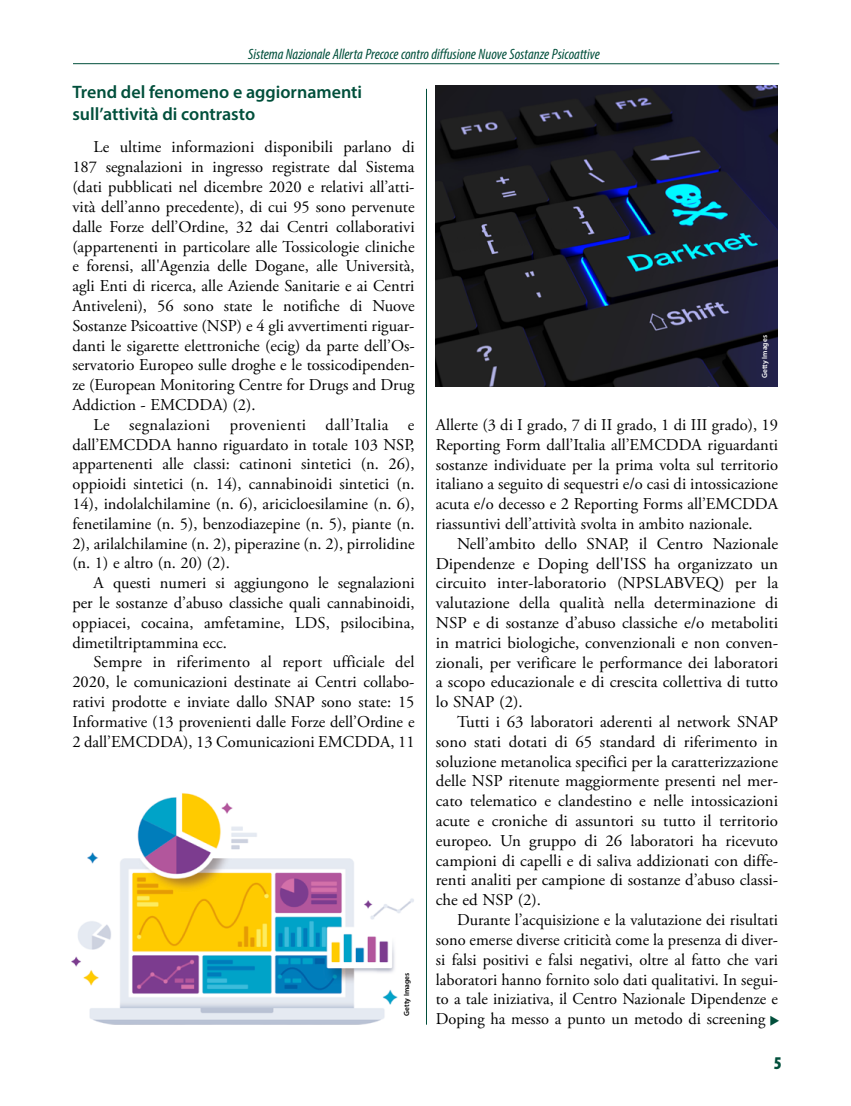
<style>
.page{position:relative;width:851px;height:1106px;background:#fff}
.page>*{position:absolute;margin:0;border:0;box-sizing:border-box;transform-origin:0 0}
.t1{font:600 18px/21.6px "Myriad Pro";color:#014f3b}
.t2{font:900 condensed 18px "Myriad Pro";color:#014f3b}
.t3{font:16.5px/19.8px "Adobe Garamond Pro";color:#000;text-align:justify}
.t4{font:italic condensed 15px "Myriad Pro";color:#014f3b}
.t5{font:600 7.5px "Myriad Pro";color:#fff}
.t6{font:600 7.5px "Myriad Pro";color:#000}
.s1{color:#014f3b}
</style>
<div class="page">
<hr style="left:73px;top:63px;width:706px;height:1px;background:#014f3b">
<hr style="left:426px;top:89px;width:1px;height:935px;background:#014f3b">
<img style="left:71px;top:793px;width:343px;height:231px">
<img style="left:435px;top:85px;width:342px;height:302px">
<p class="t4" style="left:248px;top:45px;width:353px">Sistema Nazionale Allerta Precoce contro diffusione Nuove Sostanze Psicoattive</p>
<p class="t1" style="left:72px;top:81px;width:291px">Trend del fenomeno e aggiornamenti sull’attività di contrasto</p>
<p class="t3" style="left:72px;top:138px;width:344px;text-indent:21px">Le ultime informazioni disponibili parlano di 187 segnalazioni in ingresso registrate dal Sistema (dati pubblicati nel dicembre 2020 e relativi all’atti&shy;vità dell’anno precedente), di cui 95 sono pervenute dalle Forze dell’Ordine, 32 dai Centri collaborativi (appartenenti in particolare alle Tossicologie cliniche e forensi, all'Agenzia delle Dogane, alle Università, agli Enti di ricerca, alle Aziende Sanitarie e ai Centri Antiveleni), 56 sono state le notifiche di Nuove Sostanze Psicoattive (NSP) e 4 gli avvertimenti riguar&shy;danti le sigarette elettroniche (ecig) da parte dell’Os&shy;servatorio Europeo sulle droghe e le tossicodipenden&shy;ze (European Monitoring Centre for Drugs and Drug Addiction - EMCDDA) (2).</p>
<p class="t3" style="left:72px;top:415px;width:344px;text-indent:21px">Le segnalazioni provenienti dall’Italia e dall’EMCDDA hanno riguardato in totale 103 NSP, appartenenti alle classi: catinoni sintetici (n. 26), oppioidi sintetici (n. 14), cannabinoidi sintetici (n.<br>14), indolalchilamine (n. 6), aricicloesilamine (n. 6), fenetilamine (n. 5), benzodiazepine (n. 5), piante (n.<br>2), arilalchilamine (n. 2), piperazine (n. 2), pirrolidine (n. 1) e altro (n. 20) (2).</p>
<p class="t3" style="left:72px;top:573px;width:344px;text-indent:21px">A questi numeri si aggiungono le segnalazioni per le sostanze d’abuso classiche quali cannabinoidi, oppiacei, cocaina, amfetamine, LDS, psilocibina, dimetiltriptammina ecc.</p>
<p class="t3" style="left:72px;top:653px;width:344px;text-indent:21px">Sempre in riferimento al report ufficiale del 2020, le comunicazioni destinate ai Centri collabo&shy;rativi prodotte e inviate dallo SNAP sono state: 15<br>Informative (13 provenienti dalle Forze dell’Ordine e 2 dall’EMCDDA), 13 Comunicazioni EMCDDA, 11</p>
<p class="t5" style="left:759px;top:378px;width:45px;rotate:-90deg">Getty Images</p>
<p class="t3" style="left:436px;top:415px;width:344px">Allerte (3 di I grado, 7 di II grado, 1 di III grado), 19<br>Reporting Form dall’Italia all’EMCDDA riguardanti sostanze individuate per la prima volta sul territorio italiano a seguito di sequestri e/o casi di intossicazione acuta e/o decesso e 2 Reporting Forms all’EMCDDA riassuntivi dell’attività svolta in ambito nazionale.</p>
<p class="t3" style="left:436px;top:534px;width:344px;text-indent:21px">Nell’ambito dello SNAP, il Centro Nazionale Dipendenze e Doping dell'ISS ha organizzato un circuito inter-laboratorio (NPSLABVEQ) per la valutazione della qualità nella determinazione di NSP e di sostanze d’abuso classiche e/o metaboliti in matrici biologiche, convenzionali e non conven&shy;zionali, per verificare le performance dei laboratori a scopo educazionale e di crescita collettiva di tutto lo SNAP (2).</p>
<p class="t3" style="left:436px;top:712px;width:344px;text-indent:21px">Tutti i 63 laboratori aderenti al network SNAP sono stati dotati di 65 standard di riferimento in soluzione metanolica specifici per la caratterizzazione delle NSP ritenute maggiormente presenti nel mer&shy;cato telematico e clandestino e nelle intossicazioni acute e croniche di assuntori su tutto il territorio europeo. Un gruppo di 26 laboratori ha ricevuto campioni di capelli e di saliva addizionati con diffe&shy;renti analiti per campione di sostanze d’abuso classi&shy;che ed NSP (2).</p>
<p class="t3" style="left:436px;top:910px;width:346px;text-align:left;text-indent:21px">Durante l’acquisizione e la valutazione dei risultati sono emerse diverse criticità come la presenza di diver&shy;si falsi positivi e falsi negativi, oltre al fatto che vari laboratori hanno fornito solo dati qualitativi. In segui&shy;to a tale iniziativa, il Centro Nazionale Dipendenze e Doping ha messo a punto un metodo di screening <span class="s1">◆</span></p>
<p class="t6" style="left:402px;top:1016px;width:45px;rotate:-90deg">Getty Images</p>
<p class="t2" style="left:773px;top:1053px;width:9px">5</p>
</div>
